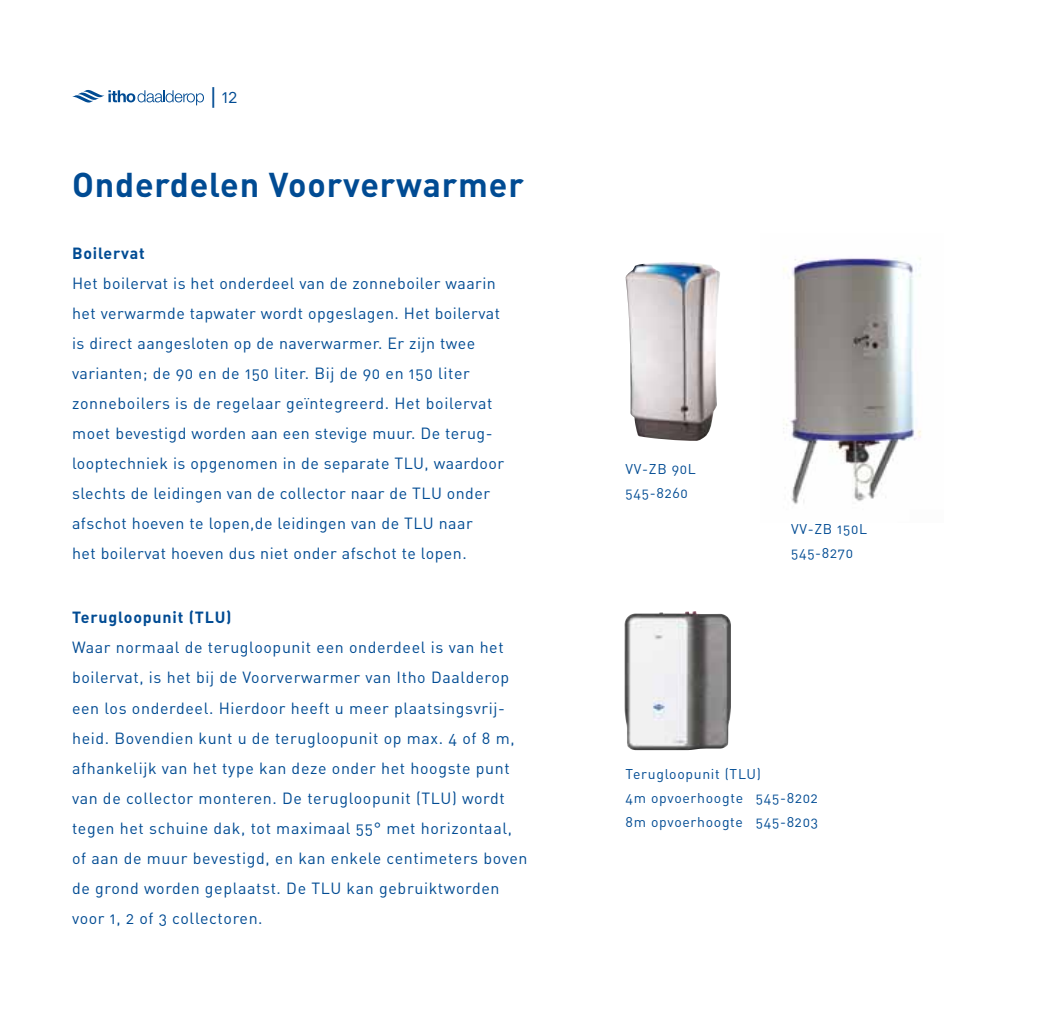
<style>
.page{position:relative;width:1055px;height:1027px;background:#fff}
.page>*{position:absolute;margin:0;border:0;box-sizing:border-box;transform-origin:0 0}
.t1{font:34px "DIN Bold Alternate";letter-spacing:.025em;color:#004b93}
.t2{font:18px "DIN Regular Alternate";color:#004b93}
.t3{font:16px/30px "DIN Regular Alternate";letter-spacing:.035em;color:#004b93}
.t4{font:16px "DIN Bold Alternate";letter-spacing:.05em;color:#004b93}
.t5{font:14px/24px "DIN Regular Alternate";letter-spacing:.05em;color:#004b93}
.s1{font-size:24px}
</style>
<div class="page">
<svg style="left:72px;top:90px;width:132px;height:15px"></svg>
<img style="left:624px;top:611px;width:107px;height:139px">
<img style="left:625px;top:262px;width:95px;height:179px">
<img style="left:783px;top:258px;width:138px;height:247px">
<p class="t2" style="left:209px;top:85px;width:30px"><span class="s1">|</span> 12</p>
<h1 class="t1" style="left:72px;top:162px;width:453px">Onderdelen Voorverwarmer</h1>
<p class="t4" style="left:72px;top:243px;width:74px">Boilervat</p>
<p class="t3" style="left:72px;top:268px;width:433px">Het boilervat is het onderdeel van de zonneboiler waarin het verwarmde tapwater wordt opgeslagen. Het boilervat is direct aangesloten op de naverwarmer. Er zijn twee varianten; de 90 en de 150 liter. Bij de 90 en 150 liter zonneboilers is de regelaar geïntegreerd. Het boilervat moet bevestigd worden aan een stevige muur. De terug&shy;looptechniek is opgenomen in de separate TLU, waardoor slechts de leidingen van de collector naar de TLU onder afschot hoeven te lopen,de leidingen van de TLU naar<br>het boilervat hoeven dus niet onder afschot te lopen.</p>
<p class="t4" style="left:72px;top:607px;width:161px">Terugloopunit (TLU)</p>
<p class="t3" style="left:72px;top:632px;width:457px">Waar normaal de terugloopunit een onderdeel is van het boilervat, is het bij de Voorverwarmer van Itho Daalderop een los onderdeel. Hierdoor heeft u meer plaatsingsvrij&shy;heid. Bovendien kunt u de terugloopunit op max. 4 of 8 m, afhankelijk van het type kan deze onder het hoogste punt van de collector monteren. De terugloopunit (TLU) wordt tegen het schuine dak, tot maximaal 55° met horizontaal, of aan de muur bevestigd, en kan enkele centimeters boven de grond worden geplaatst. De TLU kan gebruiktworden voor 1, 2 of 3 collectoren.</p>
<p class="t5" style="left:625px;top:457px;width:72px">VV-ZB 90L<br>545-8260</p>
<p class="t5" style="left:791px;top:516px;width:77px">VV-ZB 150L<br>545-8270</p>
<p class="t5" style="left:625px;top:761px;width:194px">Terugloopunit (TLU)<br>4m opvoerhoogte 545-8202<br>8m opvoerhoogte 545-8203</p>
</div>
